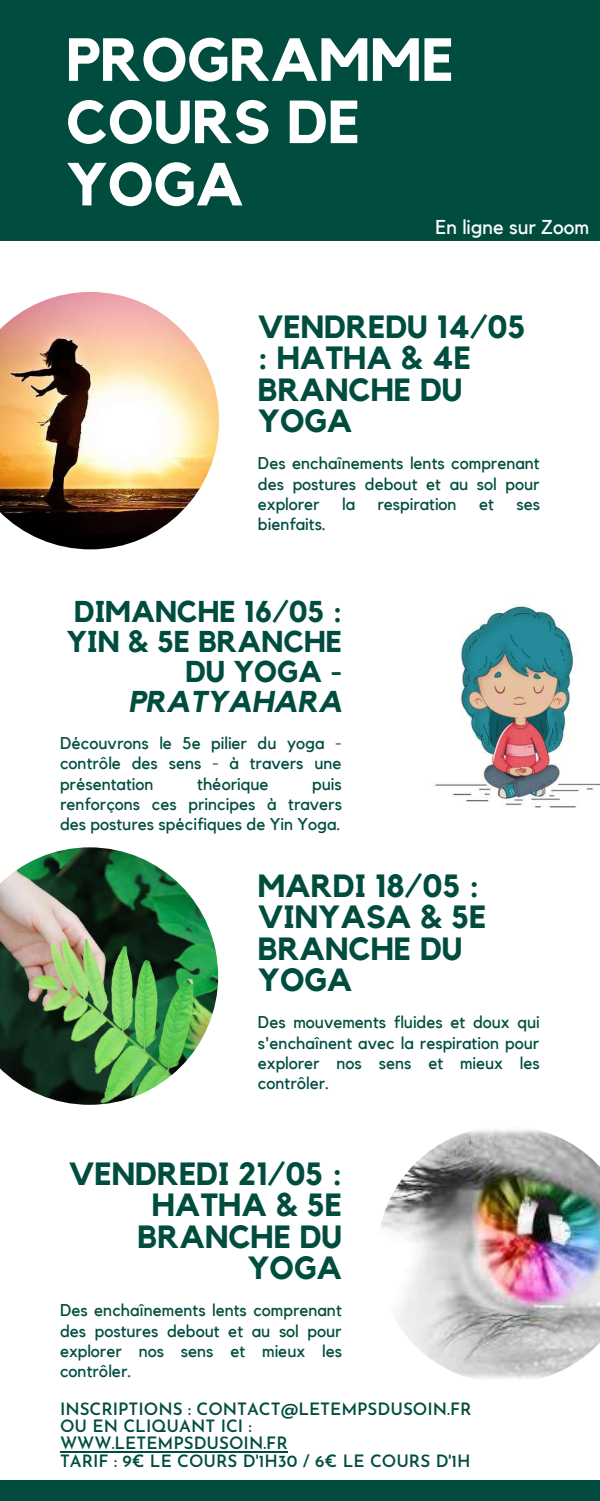
<style>
.page{position:relative;width:600px;height:1501px;background:#fff}
.page>*{position:absolute;margin:0;border:0;box-sizing:border-box;transform-origin:0 0}
.t1{font:700 60px/62.2px "Kollektif";color:#fff}
.t2{font:700 32px/31.5px "Kollektif";color:#004d40}
.t3{font:700 30px/30px "Kollektif";color:#004d40;text-align:right}
.t4{font:italic 700 30px "Kollektif";color:#004d40}
.t5{font:20px "Kollektif";color:#fff}
.t6{font:17px/20.2px "Kollektif";color:#004d40;text-align:justify}
.t7{font:600 17px/17.2px "Josefin Sans";color:#004d40}
</style>
<div class="page">
<div style="left:0;top:0;width:600px;height:241px;background:#004d40"></div>
<div style="left:0;top:1479px;width:600px;height:21px;background:#004d40"></div>
<img style="left:0;top:292px;width:219px;height:257px">
<img style="left:435px;top:604px;width:165px;height:204px">
<img style="left:0;top:847px;width:218px;height:257px">
<img style="left:381px;top:1130px;width:219px;height:250px">
<hr style="left:60px;top:1450px;width:228px;height:1px;background:#004d40">
<h1 class="t1" style="left:66px;top:31px;width:389px">PROGRAMME<br>COURS DE<br>YOGA</h1>
<p class="t5" style="left:436px;top:218px;width:155px">En ligne sur Zoom</p>
<h2 class="t2" style="left:258px;top:312px;width:269px">VENDREDU 14/05 : HATHA &amp; 4E<br>BRANCHE DU<br>YOGA</h2>
<p class="t6" style="left:258px;top:454px;width:283px">Des enchaînements lents comprenant des postures debout et au sol pour explorer</p>
<p class="t6" style="left:342px;top:494px;width:15px">la</p>
<p class="t6" style="left:378px;top:494px;width:81px">respiration</p>
<p class="t6" style="left:479px;top:494px;width:16px">et</p>
<p class="t6" style="left:516px;top:494px;width:25px">ses</p>
<p class="t6" style="left:258px;top:515px;width:70px">bienfaits.</p>
<h3 class="t3" style="left:66px;top:597px;width:277px">DIMANCHE 16/05 :<br>YIN &amp; 5E BRANCHE<br>DU YOGA -</h3>
<h3 class="t4" style="left:129px;top:687px;width:215px">PRATYAHARA</h3>
<p class="t6" style="left:60px;top:733px;width:283px">Découvrons le 5e pilier du yoga - contrôle des sens - à travers une présentation</p>
<p class="t6" style="left:197px;top:774px;width:73px">théorique</p>
<p class="t6" style="left:60px;top:774px;width:284px;text-indent:252px">puis renforçons ces principes à travers des postures spécifiques de Yin Yoga.</p>
<h2 class="t2" style="left:258px;top:870px;width:230px">MARDI 18/05 :<br>VINYASA &amp; 5E<br>BRANCHE DU<br>YOGA</h2>
<p class="t6" style="left:258px;top:1012px;width:284px">Des mouvements fluides et doux qui s'enchaînent avec la respiration pour explorer nos sens et mieux les contrôler.</p>
<h2 class="t2" style="left:69px;top:1158px;width:275px;text-align:right">VENDREDI 21/05 :<br>HATHA &amp; 5E<br>BRANCHE DU<br>YOGA</h2>
<p class="t6" style="left:60px;top:1300px;width:284px">Des enchaînements lents comprenant des postures debout et au sol pour explorer nos sens et mieux les contrôler.</p>
<p class="t7" style="left:60px;top:1401px;width:413px">INSCRIPTIONS : CONTACT@LETEMPSDUSOIN.FR<br>OU EN CLIQUANT ICI :<br>WWW.LETEMPSDUSOIN.FR<br>TARIF : 9€ LE COURS D'1H30 / 6€ LE COURS D'1H</p>
</div>
